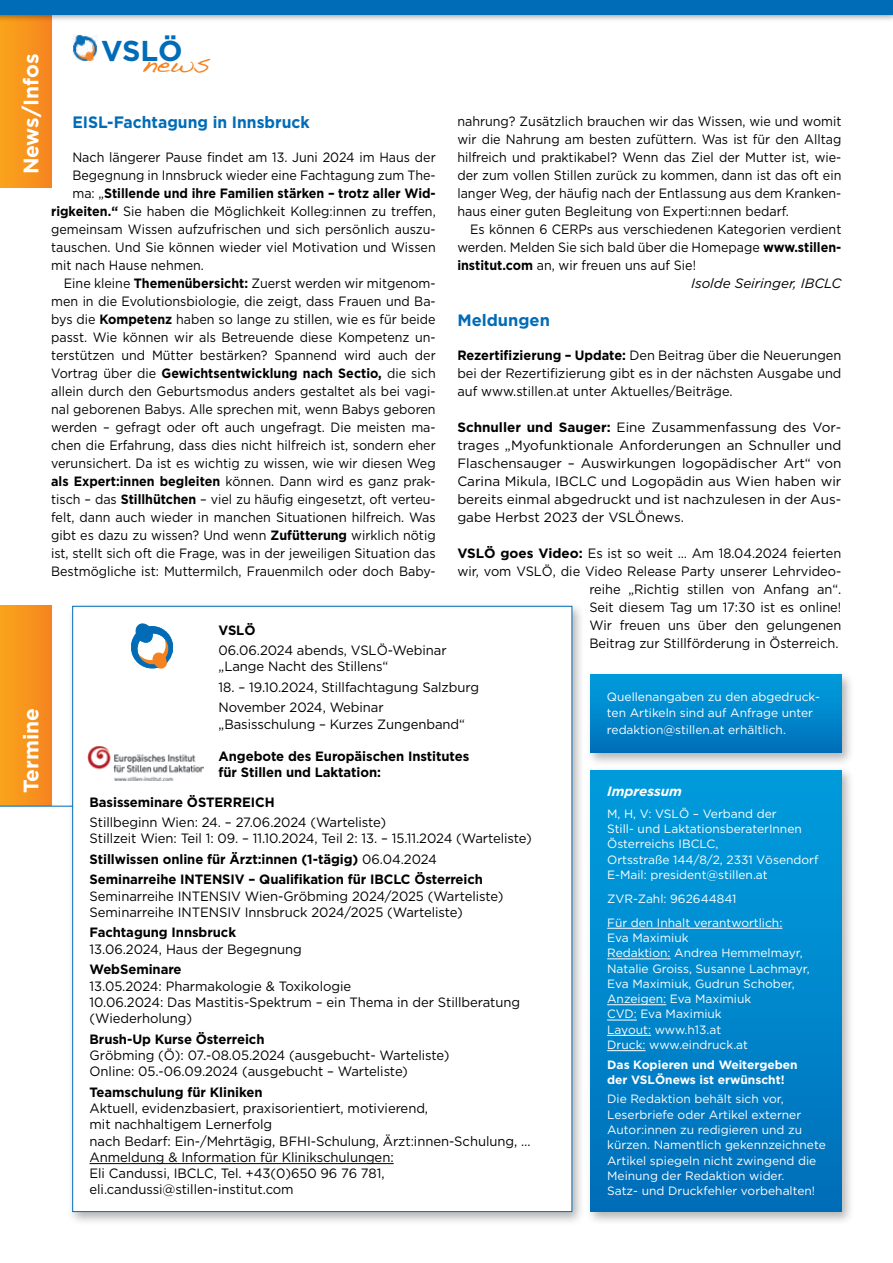
<style>
.page{position:relative;width:893px;height:1263px;background:#fff}
.page>*{position:absolute;margin:0;border:0;box-sizing:border-box;transform-origin:0 0}
.t1{font:700 28.8px "Gotham HTF";color:#006cb7}
.t2{font:700 21px "Gotham HTF";color:#fff}
.t3{font:700 16.5px "Gotham HTF";color:#006cb7;scale:.95 1}
.t4{font:700 16.5px "Gotham HTF";color:#006cb7}
.t5{font:13.5px/18px "Gotham HTF";color:#000;text-align:justify;scale:.93 1}
.t6{font:13.5px/16.2px "Gotham HTF";color:#000}
.t7{font:13.5px/18px "Gotham HTF";color:#000;text-align:justify;scale:.95 1}
.t8{font:700 13.5px/16.4px "Gotham HTF";letter-spacing:-.005em;color:#000}
.t9{font:700 13.5px "Gotham HTF";letter-spacing:-.005em;color:#000;scale:.93 1}
.t10{font:italic 13.5px "Gotham HTF";color:#000}
.t11{font:italic 700 13.5px "Gotham HTF";color:#fff}
.t12{font:12px/15.3px "Gotham HTF";color:#fff}
.t13{font:700 12px/15.3px "Gotham HTF";color:#fff}
.s1{font-weight:700}
.s2{font-weight:400}
</style>
<div class="page">
<div style="left:0;top:0;width:51px;height:187px;background:linear-gradient(to right,#faa51b,#f68520)"></div>
<img style="left:72px;top:35px;width:26px;height:27px">
<div style="left:0;top:0;width:893px;height:23px;background:#000;opacity:.5"></div>
<div style="left:0;top:0;width:893px;height:14px;background:#006cb7"></div>
<div style="left:585px;top:766px;width:270px;height:460px;background:#000;opacity:.3"></div>
<div style="left:590px;top:770px;width:252px;height:442px;background:linear-gradient(to bottom,#009ede,#006fba)"></div>
<hr style="left:607px;top:928px;width:175px;height:1px;background:#fff">
<hr style="left:607px;top:958px;width:64px;height:1px;background:#fff">
<hr style="left:607px;top:1004px;width:59px;height:1px;background:#fff">
<hr style="left:607px;top:1020px;width:30px;height:1px;background:#fff">
<hr style="left:607px;top:1035px;width:44px;height:1px;background:#fff">
<hr style="left:607px;top:1050px;width:38px;height:1px;background:#fff">
<div style="left:585px;top:671px;width:270px;height:96px;background:#000;opacity:.3"></div>
<div style="left:590px;top:675px;width:252px;height:78px;background:linear-gradient(to bottom,#009ede,#0070ba)"></div>
<div style="left:67px;top:602px;width:519px;height:624px;background:#000;opacity:.3"></div>
<div style="left:73px;top:606px;width:499px;height:605px;background:#fff"></div>
<svg style="left:131px;top:624px;width:42px;height:45px"></svg>
<div style="left:0;top:606px;width:51px;height:200px;background:linear-gradient(to right,#faa51b,#f68520)"></div>
<hr style="left:90px;top:1163px;width:304px;height:1px;background:#000">
<img style="left:87px;top:746px;width:117px;height:35px">
<hr style="left:0;top:806px;width:73px;height:1px;background:#0066b3">
<h2 class="t2" style="left:19px;top:174px;width:122px;rotate:-90deg">News/Infos</h2>
<h2 class="t2" style="left:19px;top:793px;width:87px;rotate:-90deg">Termine</h2>
<h1 class="t1" style="left:101px;top:34px;width:110px">VSLÖ<sub>news</sub></h1>
<p class="t5" style="left:457px;top:112px;width:414px">nahrung? Zusätzlich brauchen wir das Wissen, wie und womit wir die Nahrung am besten zufüttern. Was ist für den Alltag hilfreich und praktikabel? Wenn das Ziel der Mutter ist, wie&shy;der zum vollen Stillen zurück zu kommen, dann ist das oft ein langer Weg, der häufig nach der Entlassung aus dem Kranken&shy;haus einer guten Begleitung von Experti:nnen bedarf.</p>
<p class="t5" style="left:470px;top:220px;width:401px">Es können 6 CERPs aus verschiedenen Kategorien verdient</p>
<p class="t5" style="left:457px;top:238px;width:414px">werden. Melden Sie sich bald über die Homepage <span class="s1">www.stillen-</span></p>
<p class="t5" style="left:457px;top:256px;width:258px"><span class="s1">institut.com</span> an, wir freuen uns auf Sie!</p>
<p class="t10" style="left:691px;top:276px;width:152px">Isolde Seiringer, IBCLC</p>
<p class="t4" style="left:457px;top:311px;width:94px">Meldungen</p>
<p class="t7" style="left:457px;top:346px;width:406px"><span class="s1">Rezertifizierung – Update:</span> Den Beitrag über die Neuerungen bei der Rezertifizierung gibt es in der nächsten Ausgabe und auf www.stillen.at unter Aktuelles/Beiträge.</p>
<p class="t6" style="left:457px;top:418px;width:386px;line-height:18px;text-align:justify"><span class="s1">Schnuller und Sauger:</span> Eine Zusammenfassung des Vor&shy;trages „Myofunktionale Anforderungen an Schnuller und Flaschensauger – Auswirkungen logopädischer Art“ von Carina Mikula, IBCLC und Logopädin aus Wien haben wir bereits einmal abgedruckt und ist nachzulesen in der Aus&shy;gabe Herbst 2023 der VSLÖnews.</p>
<p class="t7" style="left:457px;top:544px;width:406px;text-align:right"><span class="s1">VSLÖ goes Video:</span> Es ist so weit … Am 18.04.2024 feierten wir, vom VSLÖ, die Video Release Party unserer Lehrvideo&shy;reihe „Richtig stillen von Anfang an“.<br>Seit diesem Tag um 17:30 ist es online!<br>Wir freuen uns über den gelungenen<br>Beitrag zur Stillförderung in Österreich.</p>
<p class="t3" style="left:72px;top:113px;width:251px">EISL-Fachtagung in Innsbruck</p>
<p class="t5" style="left:72px;top:148px;width:392px">Nach längerer Pause findet am 13. Juni 2024 im Haus der</p>
<p class="t5" style="left:72px;top:166px;width:392px">Begegnung in Innsbruck wieder eine Fachtagung zum The-</p>
<p class="t9" style="left:72px;top:185px;width:392px"><span class="s2">ma: „</span>Stillende und ihre Familien stärken – trotz aller Wid-</p>
<p class="t5" style="left:51px;top:202px;width:415px"><span class="s1">rigkeiten.“</span> Sie haben die Möglichkeit Kolleg:innen zu treffen,</p>
<p class="t5" style="left:51px;top:220px;width:415px">gemeinsam Wissen aufzufrischen und sich persönlich auszu-</p>
<p class="t5" style="left:51px;top:238px;width:415px">tauschen. Und Sie können wieder viel Motivation und Wissen</p>
<p class="t5" style="left:51px;top:256px;width:166px">mit nach Hause nehmen.</p>
<p class="t5" style="left:64px;top:274px;width:401px">Eine kleine <span class="s1">Themenübersicht:</span> Zuerst werden wir mitgenom-</p>
<p class="t5" style="left:51px;top:292px;width:415px">men in die Evolutionsbiologie, die zeigt, dass Frauen und Ba-</p>
<p class="t5" style="left:51px;top:310px;width:415px">bys die <span class="s1">Kompetenz</span> haben so lange zu stillen, wie es für beide</p>
<p class="t5" style="left:51px;top:328px;width:415px">passt. Wie können wir als Betreuende diese Kompetenz un-</p>
<p class="t5" style="left:51px;top:346px;width:415px">terstützen und Mütter bestärken? Spannend wird auch der</p>
<p class="t9" style="left:51px;top:365px;width:415px"><span class="s2">Vortrag über die</span> Gewichtsentwicklung nach Sectio, <span class="s2">die sich</span></p>
<p class="t5" style="left:51px;top:382px;width:415px">allein durch den Geburtsmodus anders gestaltet als bei vagi-</p>
<p class="t5" style="left:51px;top:400px;width:415px">nal geborenen Babys. Alle sprechen mit, wenn Babys geboren</p>
<p class="t5" style="left:51px;top:418px;width:415px">werden – gefragt oder oft auch ungefragt. Die meisten ma-</p>
<p class="t5" style="left:51px;top:436px;width:415px">chen die Erfahrung, dass dies nicht hilfreich ist, sondern eher</p>
<p class="t5" style="left:51px;top:454px;width:415px">verunsichert. Da ist es wichtig zu wissen, wie wir diesen Weg</p>
<p class="t5" style="left:51px;top:472px;width:415px"><span class="s1">als Expert:innen begleiten</span> können. Dann wird es ganz prak-</p>
<p class="t5" style="left:51px;top:490px;width:415px">tisch – das <span class="s1">Stillhütchen</span> – viel zu häufig eingesetzt, oft verteu-</p>
<p class="t5" style="left:51px;top:508px;width:415px">felt, dann auch wieder in manchen Situationen hilfreich. Was</p>
<p class="t5" style="left:51px;top:526px;width:415px">gibt es dazu zu wissen? Und wenn <span class="s1">Zufütterung</span> wirklich nötig</p>
<p class="t5" style="left:51px;top:544px;width:415px">ist, stellt sich oft die Frage, was in der jeweiligen Situation das</p>
<p class="t5" style="left:51px;top:562px;width:415px">Bestmögliche ist: Muttermilch, Frauenmilch oder doch Baby-</p>
<p class="t8" style="left:219px;top:621px;width:38px">VSLÖ</p>
<p class="t6" style="left:219px;top:642px;width:230px">06.06.2024 abends, VSLÖ-Webinar „Lange Nacht des Stillens“</p>
<p class="t6" style="left:219px;top:677px;width:262px;line-height:20.5px">18. – 19.10.2024, Stillfachtagung Salzburg<br>November 2024, Webinar</p>
<p class="t6" style="left:219px;top:715px;width:248px">„Basisschulung – Kurzes Zungenband“</p>
<p class="t8" style="left:219px;top:748px;width:252px">Angebote des Europäischen Institutes für Stillen und Laktation:</p>
<p class="t8" style="left:90px;top:793px;width:187px">Basisseminare ÖSTERREICH</p>
<p class="t6" style="left:90px;top:814px;width:444px">Stillbeginn Wien: 24. – 27.06.2024 (Warteliste)<br>Stillzeit Wien: Teil 1: 09. – 11.10.2024, Teil 2: 13. – 15.11.2024 (Warteliste)</p>
<p class="t8" style="left:90px;top:848px;width:395px;line-height:20.5px">Stillwissen online für Ärzt:innen (1-tägig) <span class="s2">06.04.2024<br></span>Seminarreihe INTENSIV – Qualifikation für IBCLC Österreich</p>
<p class="t6" style="left:90px;top:887px;width:415px">Seminarreihe INTENSIV Wien-Gröbming 2024/2025 (Warteliste)<br>Seminarreihe INTENSIV Innsbruck 2024/2025 (Warteliste)</p>
<p class="t8" style="left:90px;top:924px;width:148px">Fachtagung Innsbruck</p>
<p class="t6" style="left:90px;top:941px;width:214px">13.06.2024, Haus der Begegnung</p>
<p class="t8" style="left:90px;top:961px;width:94px">WebSeminare</p>
<p class="t6" style="left:90px;top:977px;width:432px">13.05.2024: Pharmakologie &amp; Toxikologie<br>10.06.2024: Das Mastitis-Spektrum – ein Thema in der Stillberatung (Wiederholung)</p>
<p class="t8" style="left:90px;top:1030px;width:176px">Brush-Up Kurse Österreich</p>
<p class="t6" style="left:90px;top:1047px;width:362px">Gröbming (Ö): 07.-08.05.2024 (ausgebucht- Warteliste)<br>Online: 05.-06.09.2024 (ausgebucht – Warteliste)</p>
<p class="t8" style="left:90px;top:1083px;width:174px">Teamschulung für Kliniken</p>
<p class="t6" style="left:90px;top:1100px;width:442px">Aktuell, evidenzbasiert, praxisorientiert, motivierend,<br>mit nachhaltigem Lernerfolg<br>nach Bedarf: Ein-/Mehrtägig, BFHI-Schulung, Ärzt:innen-Schulung, … Anmeldung &amp; Information für Klinikschulungen:<br>Eli Candussi, IBCLC, Tel. +43(0)650 96 76 781, eli.candussi@stillen-institut.com</p>
<p class="t12" style="left:607px;top:688px;width:215px;line-height:16.5px">Quellenangaben zu den abgedruck&shy;ten Artikeln sind auf Anfrage unter redaktion@stillen.at erhältlich.</p>
<p class="t11" style="left:607px;top:783px;width:76px">Impressum</p>
<p class="t12" style="left:607px;top:806px;width:213px">M, H, V: VSLÖ – Verband der<br>Still- und LaktationsberaterInnen<br>Österreichs IBCLC,<br>Ortsstraße 144/8/2, 2331 Vösendorf<br>E-Mail: president@stillen.at</p>
<p class="t12" style="left:607px;top:886px;width:177px;line-height:23.9px">ZVR-Zahl: 962644841<br>Für den Inhalt verantwortlich:</p>
<p class="t12" style="left:607px;top:930px;width:204px">Eva Maximiuk<br>Redaktion: Andrea Hemmelmayr,<br>Natalie Groiss, Susanne Lachmayr,<br>Eva Maximiuk, Gudrun Schober,<br>Anzeigen: Eva Maximiuk<br>CVD: Eva Maximiuk<br>Layout: www.h13.at<br>Druck: www.eindruck.at</p>
<p class="t13" style="left:607px;top:1056px;width:192px">Das Kopieren und Weitergeben der VSLÖnews ist erwünscht!</p>
<p class="t12" style="left:607px;top:1091px;width:220px">Die Redaktion behält sich vor, Leserbriefe oder Artikel externer Autor:innen zu redigieren und zu kürzen. Namentlich gekennzeichnete Artikel spiegeln nicht zwingend die Meinung der Redaktion wider.<br>Satz- und Druckfehler vorbehalten!</p>
</div>
